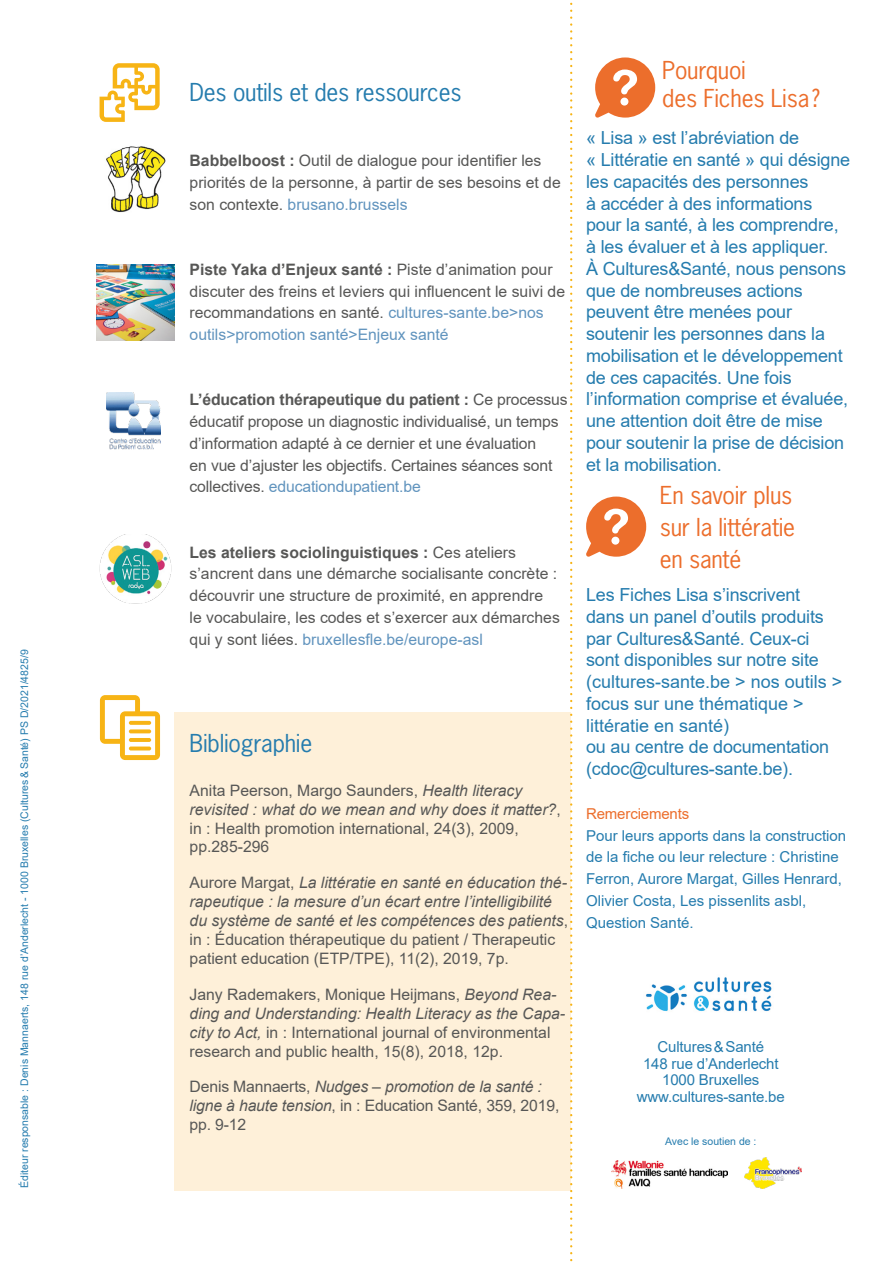
<style>
.page{position:relative;width:893px;height:1263px;background:#fff}
.page>*{position:absolute;margin:0;border:0;box-sizing:border-box;transform-origin:0 0}
.t1{font:23.25px/32.1px "News Gothic Std";letter-spacing:-.01em;color:#ec6e2c}
.t2{font:23.25px "News Gothic Std";letter-spacing:-.01em;color:#257cae}
.t3{font:18px/21.8px "Arial";letter-spacing:-.01em;color:#257cae}
.t4{font:15.75px/21.8px "Arial";color:#575756}
.t5{font:italic 15.75px/18.9px "Arial";color:#575756}
.t6{font:15px/21.8px "Arial";color:#257cae}
.t7{font:15px "Arial";letter-spacing:-.01em;color:#ec6e2c}
.t8{font:10.5px "Arial";color:#257cae}
.s1{font-weight:700}
.s2{color:#6194be}
.s3{font-style:italic}
.s4{font-style:normal}
</style>
<div class="page">
<div style="left:175px;top:712px;width:396px;height:479px;background:#fef0d9"></div>
<svg style="left:100px;top:695px;width:60px;height:65px"></svg>
<svg style="left:570px;top:2px;width:2px;height:1260px"></svg>
<svg style="left:595px;top:57px;width:60px;height:61px"></svg>
<svg style="left:586px;top:497px;width:60px;height:60px"></svg>
<svg style="left:100px;top:63px;width:60px;height:59px"></svg>
<img style="left:611px;top:1160px;width:116px;height:28px">
<img style="left:745px;top:1157px;width:57px;height:31px">
<img style="left:646px;top:977px;width:126px;height:35px">
<img style="left:106px;top:146px;width:60px;height:67px">
<img style="left:96px;top:264px;width:79px;height:76px">
<img style="left:106px;top:392px;width:54px;height:57px">
<img style="left:99px;top:534px;width:73px;height:70px">
<p class="t8" style="left:17px;top:1188px;width:540px;rotate:-90deg">Éditeur responsable : Denis Mannaerts, 148 rue d’Anderlecht - 1000 Bruxelles (Cultures &amp; Santé) PS D/2021/4825/9</p>
<h1 class="t2" style="left:190px;top:77px;width:273px">Des outils et des ressources</h1>
<p class="t4" style="left:190px;top:150px;width:373px"><span class="s1">Babbelboost :</span> Outil de dialogue pour identifier les priorités de la personne, à partir de ses besoins et de son contexte. <span class="s2">brusano.brussels</span></p>
<p class="t4" style="left:190px;top:258px;width:377px"><span class="s1">Piste Yaka d’Enjeux santé :</span> Piste d’animation pour discuter des freins et leviers qui influencent le suivi de recommandations en santé. <span class="s2">cultures-sante.be&gt;nos outils&gt;promotion santé&gt;Enjeux santé</span></p>
<p class="t4" style="left:190px;top:389px;width:380px"><span class="s1">L’éducation thérapeutique du patient :</span> Ce processus éducatif propose un diagnostic individualisé, un temps d’information adapté à ce dernier et une évaluation<br>en vue d’ajuster les objectifs. Certaines séances sont collectives. <span class="s2">educationdupatient.be</span></p>
<p class="t4" style="left:190px;top:541px;width:372px"><span class="s1">Les ateliers sociolinguistiques :</span> Ces ateliers s’ancrent dans une démarche socialisante concrète : découvrir une structure de proximité, en apprendre<br>le vocabulaire, les codes et s’exercer aux démarches qui y sont liées. <span class="s2">bruxellesfle.be/europe-asl</span></p>
<h1 class="t2" style="left:190px;top:728px;width:124px">Bibliographie</h1>
<p class="t4" style="left:190px;top:781px;width:373px;line-height:18.9px">Anita Peerson, Margo Saunders, <span class="s3">Health literacy revisited : what do we mean and why does it matter?</span>, in : Health promotion international, 24(3), 2009, pp.285-296</p>
<p class="t5" style="left:190px;top:873px;width:380px"><span class="s4">Aurore Margat,</span> La littératie en santé en éducation thé&shy;rapeutique : la mesure d’un écart entre l’intelligibilité du système de santé et les compétences des patients<span class="s4">, in : Éducation thérapeutique du patient / Therapeutic patient education (ETP/TPE), 11(2), 2019, 7p.</span></p>
<p class="t4" style="left:190px;top:985px;width:377px;line-height:18.9px">Jany Rademakers, Monique Heijmans, <span class="s3">Beyond Rea&shy;ding and Understanding: Health Literacy as the Capa&shy;city to Act,</span> in : International journal of environmental research and public health, 15(8), 2018, 12p.</p>
<p class="t4" style="left:190px;top:1077px;width:371px;line-height:18.9px">Denis Mannaerts, <span class="s3">Nudges – promotion de la santé : ligne à haute tension</span>, in : Education Santé, 359, 2019, pp. 9-12</p>
<h1 class="t1" style="left:662px;top:56px;width:159px;line-height:27.9px">Pourquoi<br>des Fiches Lisa?</h1>
<p class="t3" style="left:586px;top:127px;width:266px">« Lisa » est l’abréviation de<br>« Littératie en santé » qui désigne les capacités des personnes<br>à accéder à des informations pour la santé, à les comprendre, à les évaluer et à les appliquer.<br>À Cultures&amp;Santé, nous pensons que de nombreuses actions peuvent être menées pour soutenir les personnes dans la mobilisation et le développement de ces capacités. Une fois l’information comprise et évaluée, une attention doit être de mise pour soutenir la prise de décision et la mobilisation.</p>
<h1 class="t1" style="left:660px;top:479px;width:137px;text-align:justify">En savoir plus sur la littératie en santé</h1>
<p class="t3" style="left:586px;top:584px;width:258px">Les Fiches Lisa s’inscrivent dans un panel d’outils produits par Cultures&amp;Santé. Ceux-ci sont disponibles sur notre site (cultures-sante.be &gt; nos outils &gt; focus sur une thématique &gt; littératie en santé)<br>ou au centre de documentation (cdoc@cultures-sante.be).</p>
<p class="t7" style="left:586px;top:803px;width:105px">Remerciements</p>
<p class="t6" style="left:586px;top:824px;width:262px">Pour leurs apports dans la construction de la fiche ou leur relecture : Christine Ferron, Aurore Margat, Gilles Henrard, Olivier Costa, Les pissenlits asbl, Question Santé.</p>
<p class="t6" style="left:637px;top:1038px;width:149px;line-height:16.5px;text-align:center">Cultures&amp;Santé<br>148 rue d’Anderlecht<br>1000 Bruxelles www.cultures-sante.be</p>
<p class="t8" style="left:665px;top:1134px;width:93px">Avec le soutien de :</p>
</div>
